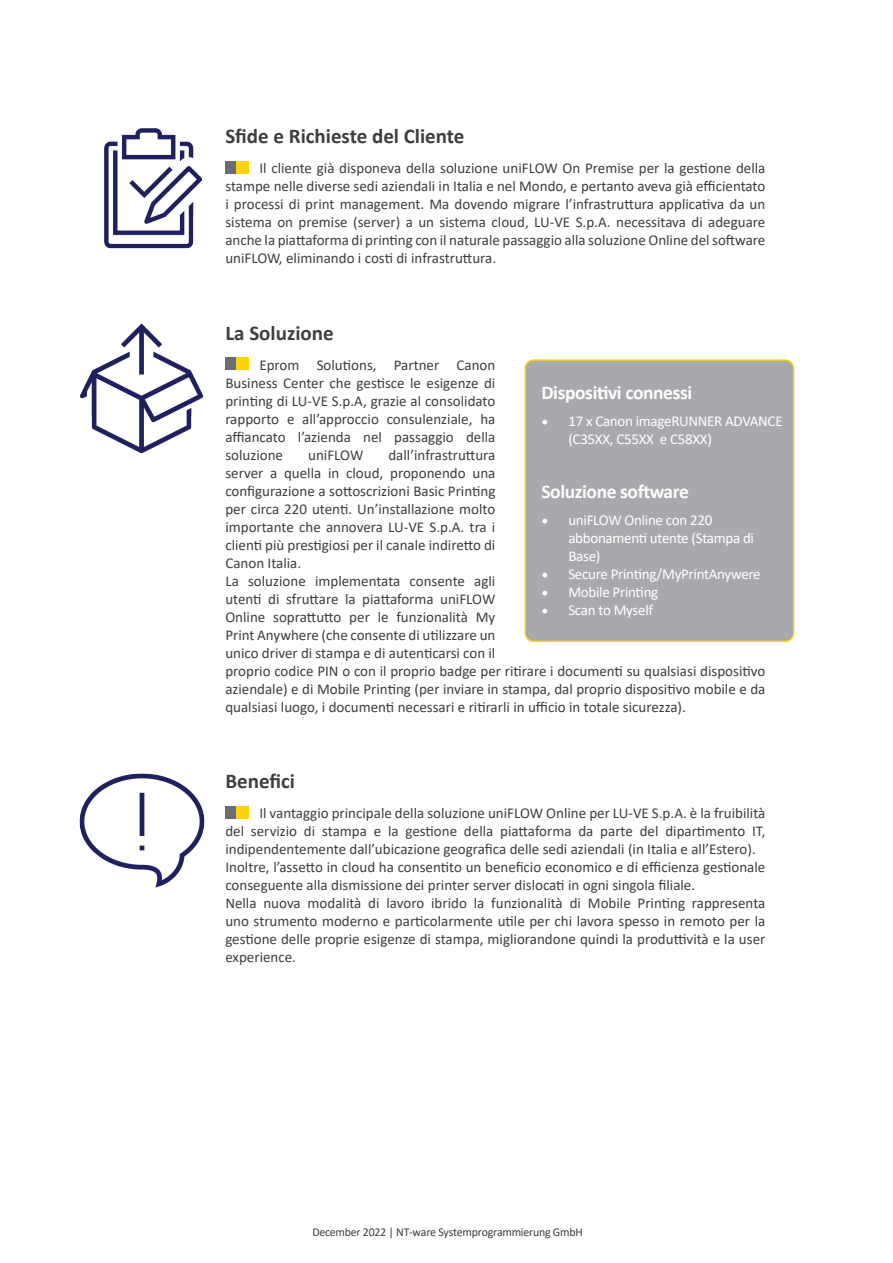
<style>
.page{position:relative;width:893px;height:1263px;background:#fff}
.page>*{position:absolute;margin:0;border:0;box-sizing:border-box;transform-origin:0 0}
.t1{font:700 21px "Calibri";color:#3e3e3f}
.t2{font:700 19.5px "Calibri";letter-spacing:-.02em;color:#fff}
.t3{font:15px/18px "Calibri";color:#3e3e3f;text-align:justify}
.t4{font:15px/18px "Calibri";letter-spacing:-.02em;color:#fff}
.t5{font:12px "Calibri";letter-spacing:-.02em;color:#3e3e3f}
.s1{font-family:"Minion Pro";font-size:18px}
</style>
<div class="page">
<div style="left:225px;top:161px;width:12px;height:12px;background:#6c6d70"></div>
<div style="left:237px;top:161px;width:12px;height:12px;background:#fcd30c"></div>
<div style="left:225px;top:358px;width:12px;height:12px;background:#6c6d70"></div>
<div style="left:237px;top:358px;width:12px;height:12px;background:#fcd30c"></div>
<div style="left:225px;top:806px;width:12px;height:12px;background:#6c6d70"></div>
<div style="left:237px;top:806px;width:12px;height:12px;background:#fcd30c"></div>
<img style="left:105px;top:128px;width:97px;height:121px">
<img style="left:79px;top:774px;width:125px;height:114px">
<img style="left:80px;top:323px;width:123px;height:131px">
<div style="left:525px;top:360px;width:269px;height:281px;background:#a8a9ad;border-radius:9px"></div>
<div style="left:524px;top:359px;width:270px;height:283px;border:2px solid #fcd30c;border-radius:9px"></div>
<p class="t1" style="left:225px;top:121px;width:241px">Sfide e Richieste del Cliente</p>
<p class="t3" style="left:225px;top:159px;width:542px;text-indent:34px">Il cliente già disponeva della soluzione uniFLOW On Premise per la gestione della stampe nelle diverse sedi aziendali in Italia e nel Mondo, e pertanto aveva già efficientato i processi di print management. Ma dovendo migrare l’infrastruttura applicativa da un sistema on premise (server) a un sistema cloud, LU-VE S.p.A. necessitava di adeguare anche la piattaforma di printing con il naturale passaggio alla soluzione Online del software uniFLOW, eliminando i costi di infrastruttura.</p>
<p class="t1" style="left:225px;top:318px;width:110px">La Soluzione</p>
<p class="t3" style="left:225px;top:355px;width:272px;text-indent:34px">Eprom Solutions, Partner Canon Business Center che gestisce le esigenze di printing di LU-VE S.p.A, grazie al consolidato rapporto e all’approccio consulenziale, ha affiancato l’azienda nel passaggio della soluzione</p>
<p class="t2" style="left:541px;top:379px;width:152px">Dispositivi connessi</p>
<p class="t4" style="left:568px;top:411px;width:216px;text-indent:-27px"><span class="s1">•</span> 17 x Canon imageRUNNER ADVANCE (C35XX, C55XX e C58XX)</p>
<p class="t2" style="left:541px;top:478px;width:149px">Soluzione software</p>
<p class="t4" style="left:568px;top:510px;width:187px;text-indent:-27px"><span class="s1">•</span> uniFLOW Online con 220 abbonamenti utente (Stampa di<br>Base)</p>
<p class="t4" style="left:541px;top:564px;width:221px"><span class="s1">•</span> Secure Printing/MyPrintAnywere</p>
<p class="t4" style="left:541px;top:582px;width:118px"><span class="s1">•</span> Mobile Printing</p>
<p class="t4" style="left:541px;top:600px;width:113px"><span class="s1">•</span> Scan to Myself</p>
<p class="t3" style="left:225px;top:445px;width:272px;text-indent:163px">dall’infrastruttura server a quella in cloud, proponendo una configurazione a sottoscrizioni Basic Printing per circa 220 utenti. Un’installazione molto importante che annovera LU-VE S.p.A. tra i clienti più prestigiosi per il canale indiretto di Canon Italia.</p>
<p class="t3" style="left:225px;top:571px;width:542px;text-align:left">La soluzione implementata consente agli<br>utenti di sfruttare la piattaforma uniFLOW<br>Online soprattutto per le funzionalità My<br>Print Anywhere (che consente di utilizzare un<br>unico driver di stampa e di autenticarsi con il<br>proprio codice PIN o con il proprio badge per ritirare i documenti su qualsiasi dispositivo aziendale) e di Mobile Printing (per inviare in stampa, dal proprio dispositivo mobile e da qualsiasi luogo, i documenti necessari e ritirarli in ufficio in totale sicurezza).</p>
<p class="t3" style="left:308px;top:445px;width:57px">uniFLOW</p>
<p class="t1" style="left:225px;top:766px;width:71px">Benefici</p>
<p class="t3" style="left:225px;top:804px;width:542px;text-indent:34px">Il vantaggio principale della soluzione uniFLOW Online per LU-VE S.p.A. è la fruibilità del servizio di stampa e la gestione della piattaforma da parte del dipartimento IT, indipendentemente dall’ubicazione geografica delle sedi aziendali (in Italia e all’Estero).</p>
<p class="t3" style="left:225px;top:858px;width:541px">Inoltre, l’assetto in cloud ha consentito un beneficio economico e di efficienza gestionale conseguente alla dismissione dei printer server dislocati in ogni singola filiale.</p>
<p class="t3" style="left:225px;top:894px;width:542px">Nella nuova modalità di lavoro ibrido la funzionalità di Mobile Printing rappresenta uno strumento moderno e particolarmente utile per chi lavora spesso in remoto per la gestione delle proprie esigenze di stampa, migliorandone quindi la produttività e la user experience.</p>
<p class="t5" style="left:312px;top:1223px;width:272px">December 2022 | NT-ware Systemprogrammierung GmbH</p>
</div>
